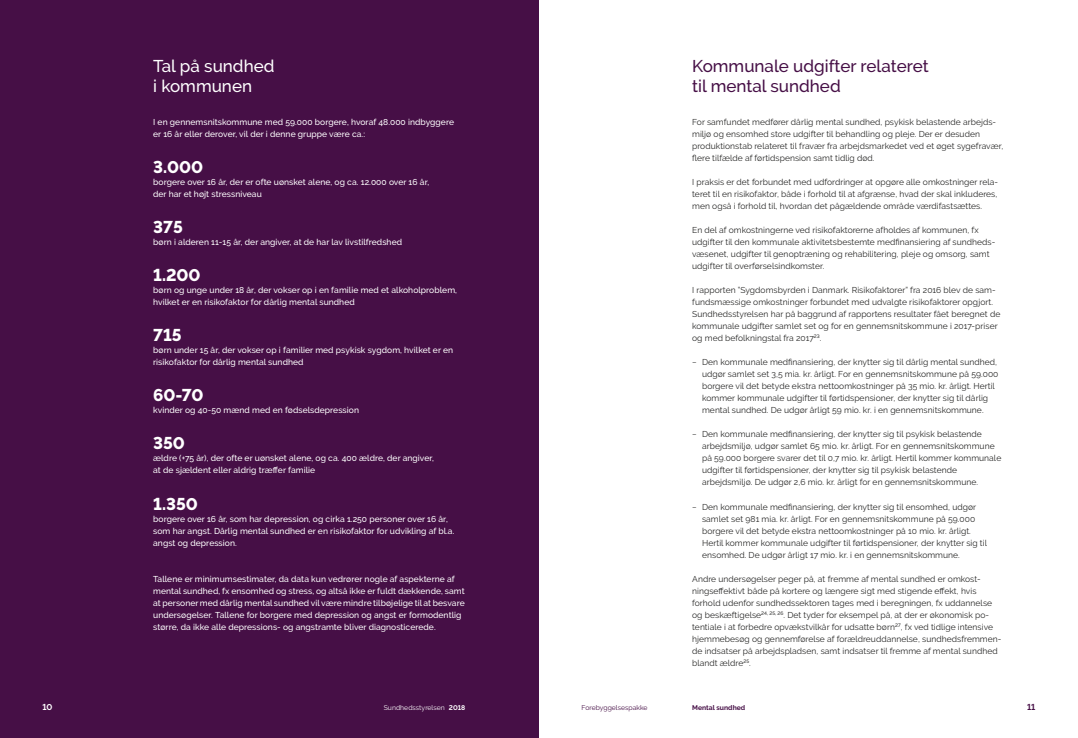
<style>
.page{position:relative;width:1078px;height:738px;background:#fff}
.page>*{position:absolute;margin:0;border:0;box-sizing:border-box;transform-origin:0 0}
.t1{font:500 17px/20px "Raleway";color:#460f46}
.t2{font:800 17px "Raleway";color:#fff}
.t3{font:500 17px/20px "Raleway";color:#fff}
.t4{font:8.5px/12px "Raleway";letter-spacing:.005em;color:#282827}
.t5{font:500 8.5px/12px "Raleway";letter-spacing:.005em;color:#fff}
.t6{font:700 8.5px "Raleway";color:#fff}
.t7{font:700 8.5px "Raleway";color:#460f46}
.t8{font:6.8px "Raleway";letter-spacing:.005em;color:#fff}
.t9{font:6.8px "Raleway";letter-spacing:.005em;color:#460f46}
.t10{font:700 6.8px "Raleway";letter-spacing:.005em;color:#460f46}
.s1{font-weight:700}
</style>
<div class="page">
<div style="left:0;top:0;width:539px;height:737px;background:#460f46"></div>
<h1 class="t3" style="left:153px;top:56px;width:123px">Tal på sundhed i kommunen</h1>
<p class="t5" style="left:153px;top:116px;width:302px">I en gennemsnitskommune med 59.000 borgere, hvoraf 48.000 indbyggere er 16 år eller derover, vil der i denne gruppe være ca.:</p>
<p class="t5" style="left:153px;top:176px;width:277px">borgere over 16 år, der er ofte uønsket alene, og ca. 12.000 over 16 år, der har et højt stressniveau</p>
<h1 class="t2" style="left:153px;top:157px;width:51px">3.000</h1>
<h1 class="t2" style="left:153px;top:217px;width:31px">375</h1>
<h1 class="t2" style="left:153px;top:265px;width:49px">1.200</h1>
<p class="t5" style="left:153px;top:236px;width:250px">børn i alderen 11-15 år, der angiver, at de har lav livstilfredshed</p>
<p class="t5" style="left:153px;top:284px;width:305px">børn og unge under 18 år, der vokser op i en familie med et alkoholproblem, hvilket er en risikofaktor for dårlig mental sundhed</p>
<p class="t5" style="left:153px;top:344px;width:301px">børn under 15 år, der vokser op i familier med psykisk sygdom, hvilket er en risikofaktor for dårlig mental sundhed</p>
<p class="t5" style="left:153px;top:404px;width:207px">kvinder og 40-50 mænd med en fødselsdepression</p>
<h1 class="t2" style="left:153px;top:325px;width:30px">715</h1>
<h1 class="t2" style="left:153px;top:385px;width:52px">60-70</h1>
<h1 class="t2" style="left:153px;top:433px;width:33px">350</h1>
<p class="t5" style="left:153px;top:452px;width:282px">ældre (+75 år), der ofte er uønsket alene, og ca. 400 ældre, der angiver, at de sjældent eller aldrig træffer familie</p>
<p class="t5" style="left:153px;top:512px;width:303px">borgere over 16 år, som har depression, og cirka 1.250 personer over 16 år, som har angst. Dårlig mental sundhed er en risikofaktor for udvikling af bl.a. angst og depression.</p>
<h1 class="t2" style="left:153px;top:493px;width:46px">1.350</h1>
<p class="t5" style="left:153px;top:572px;width:313px">Tallene er minimumsestimater, da data kun vedrører nogle af aspekterne af mental sundhed, fx ensomhed og stress, og altså ikke er fuldt dækkende, samt at personer med dårlig mental sundhed vil være mindre tilbøjelige til at besvare undersøgelser. Tallene for borgere med depression og angst er formodentlig større, da ikke alle depressions- og angstramte bliver diagnosticerede.</p>
<h1 class="t1" style="left:692px;top:56px;width:238px">Kommunale udgifter relateret til mental sundhed</h1>
<p class="t4" style="left:692px;top:116px;width:312px">For samfundet medfører dårlig mental sundhed, psykisk belastende arbejds&shy;miljø og ensomhed store udgifter til behandling og pleje. Der er desuden produktionstab relateret til fravær fra arbejdsmarkedet ved et øget sygefravær, flere tilfælde af førtidspension samt tidlig død.</p>
<p class="t4" style="left:692px;top:176px;width:307px;text-align:justify">I praksis er det forbundet med udfordringer at opgøre alle omkostninger rela&shy;teret til en risikofaktor, både i forhold til at afgrænse, hvad der skal inkluderes, men også i forhold til, hvordan det pågældende område værdifastsættes.</p>
<p class="t4" style="left:692px;top:224px;width:304px">En del af omkostningerne ved risikofaktorerne afholdes af kommunen, fx udgifter til den kommunale aktivitetsbestemte medfinansiering af sundheds&shy;væsenet, udgifter til genoptræning og rehabilitering, pleje og omsorg, samt udgifter til overførselsindkomster.</p>
<p class="t4" style="left:692px;top:284px;width:309px">I rapporten ”Sygdomsbyrden i Danmark. Risikofaktorer” fra 2016 blev de sam&shy;fundsmæssige omkostninger forbundet med udvalgte risikofaktorer opgjort.<br>Sundhedsstyrelsen har på baggrund af rapportens resultater fået beregnet de kommunale udgifter samlet set og for en gennemsnitskommune i 2017-priser og med befolkningstal fra 2017<sup>23</sup>.</p>
<p class="t4" style="left:702px;top:356px;width:298px;text-indent:-10px">− Den kommunale medfinansiering, der knytter sig til dårlig mental sundhed, udgør samlet set 3,5 mia. kr. årligt. For en gennemsnitskommune på 59.000 borgere vil det betyde ekstra nettoomkostninger på 35 mio. kr. årligt. Hertil kommer kommunale udgifter til førtidspensioner, der knytter sig til dårlig mental sundhed. De udgør årligt 59 mio. kr. i en gennemsnitskommune.</p>
<p class="t4" style="left:702px;top:428px;width:300px;text-indent:-10px">− Den kommunale medfinansiering, der knytter sig til psykisk belastende arbejdsmiljø, udgør samlet 65 mio. kr. årligt. For en gennemsnitskommune på 59.000 borgere svarer det til 0,7 mio. kr. årligt. Hertil kommer kommunale udgifter til førtidspensioner, der knytter sig til psykisk belastende arbejdsmiljø. De udgør 2,6 mio. kr. årligt for en gennemsnitskommune.</p>
<p class="t4" style="left:702px;top:500px;width:286px;text-indent:-10px">− Den kommunale medfinansiering, der knytter sig til ensomhed, udgør samlet set 981 mia. kr. årligt. For en gennemsnitskommune på 59.000 borgere vil det betyde ekstra nettoomkostninger på 10 mio. kr. årligt.<br>Hertil kommer kommunale udgifter til førtidspensioner, der knytter sig til ensomhed. De udgør årligt 17 mio. kr. i en gennemsnitskommune.</p>
<p class="t4" style="left:692px;top:572px;width:310px">Andre undersøgelser peger på, at fremme af mental sundhed er omkost&shy;ningseffektivt både på kortere og længere sigt med stigende effekt, hvis forhold udenfor sundhedssektoren tages med i beregningen, fx uddannelse og beskæftigelse<sup>24,</sup> <sup>25,</sup> <sup>26</sup>. Det tyder for eksempel på, at der er økonomisk po&shy;tentiale i at forbedre opvækstvilkår for udsatte børn<sup>27</sup>, fx ved tidlige intensive hjemmebesøg og gennemførelse af forældreuddannelse, sundhedsfremmen&shy;de indsatser på arbejdspladsen, samt indsatser til fremme af mental sundhed blandt ældre<sup>25</sup>.</p>
<p class="t6" style="left:43px;top:701px;width:12px">10</p>
<p class="t8" style="left:384px;top:702px;width:83px">Sundhedsstyrelsen <span class="s1">2018</span></p>
<p class="t9" style="left:581px;top:702px;width:68px">Forebyggelsespakke</p>
<p class="t10" style="left:692px;top:702px;width:55px">Mental sundhed</p>
<p class="t7" style="left:1026px;top:701px;width:10px">11</p>
</div>
